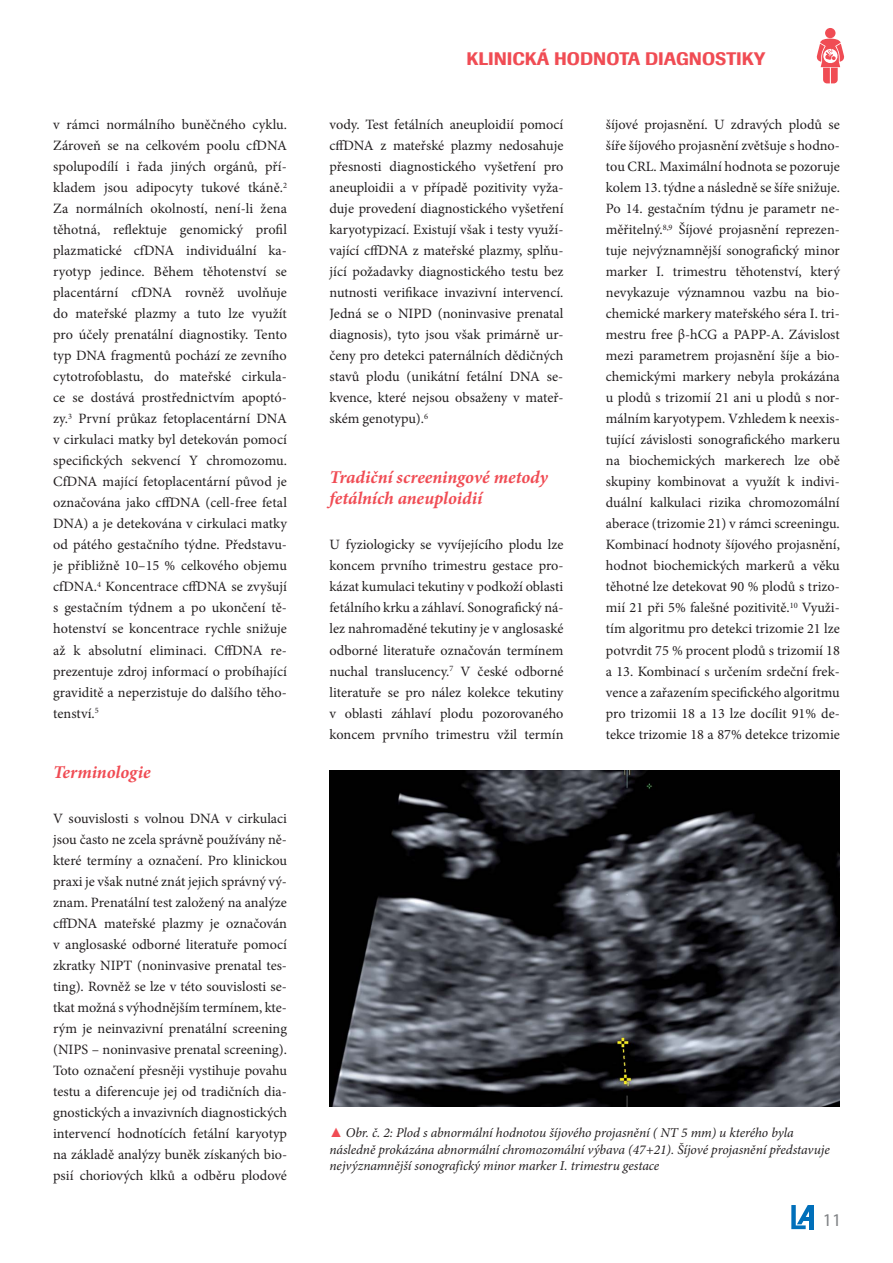
<style>
.page{position:relative;width:893px;height:1263px;background:#fff}
.page>*{position:absolute;margin:0;border:0;box-sizing:border-box;transform-origin:0 0}
.t1{font:italic 700 18px/21px "Minion Pro";letter-spacing:-.005em;color:#f04c54}
.t2{font:18px "Imago Medium CE";color:#f04c54}
.t3{font:18px "Myriad Pro";color:#808285}
.t4{font:14.25px/21px "Minion Pro";color:#231f20;text-align:justify}
.t5{font:italic 13.5px/16.5px "Minion Pro";letter-spacing:-.01em;color:#231f20}
.s1{font-family:"Franklin Gothic";font-weight:500;font-style:normal;color:#f04c54}
</style>
<div class="page">
<div style="left:809px;top:1205px;width:5px;height:24px;background:#006fba"></div>
<svg style="left:791px;top:1205px;width:18px;height:24px"></svg>
<svg style="left:817px;top:28px;width:27px;height:55px"></svg>
<img style="left:330px;top:770px;width:510px;height:336px">
<p class="t4" style="left:53px;top:116px;width:235px">v rámci normálního buněčného cyklu.<br>Zároveň se na celkovém poolu cfDNA spolupodílí i řada jiných orgánů, pří&shy;kladem jsou adipocyty tukové tkáně.<sup>2<br></sup>Za normálních okolností, není-li žena těhotná, reflektuje genomický profil plazmatické cfDNA individuální ka&shy;ryotyp jedince. Během těhotenství se placentární cfDNA rovněž uvolňuje do mateřské plazmy a tuto lze využít pro účely prenatální diagnostiky. Tento typ DNA fragmentů pochází ze zevního cytotrofoblastu, do mateřské cirkula&shy;ce se dostává prostřednictvím apoptó&shy;zy.<sup>3</sup> První průkaz fetoplacentární DNA v cirkulaci matky byl detekován pomocí specifických sekvencí Y chromozomu.<br>CfDNA mající fetoplacentární původ je označována jako cffDNA (cell-free fetal DNA) a je detekována v cirkulaci matky od pátého gestačního týdne. Představu&shy;je přibližně 10–15 % celkového objemu cfDNA.<sup>4</sup> Koncentrace cffDNA se zvyšují s gestačním týdnem a po ukončení tě&shy;hotenství se koncentrace rychle snižuje až k absolutní eliminaci. CffDNA re&shy;prezentuje zdroj informací o probíhající graviditě a neperzistuje do dalšího těho&shy;tenství.<sup>5</sup></p>
<p class="t1" style="left:53px;top:763px;width:99px">Terminologie</p>
<p class="t4" style="left:53px;top:809px;width:235px">V souvislosti s volnou DNA v cirkulaci jsou často ne zcela správně používány ně&shy;které termíny a označení. Pro klinickou praxi je však nutné znát jejich správný vý&shy;znam. Prenatální test založený na analýze cffDNA mateřské plazmy je označován v anglosaské odborné literatuře pomocí zkratky NIPT (noninvasive prenatal tes&shy;ting). Rovněž se lze v této souvislosti se&shy;tkat možná s výhodnějším termínem, kte&shy;rým je neinvazivní prenatální screening (NIPS – noninvasive prenatal screening).<br>Toto označení přesněji vystihuje povahu testu a diferencuje jej od tradičních dia&shy;gnostických a invazivních diagnostických intervencí hodnotících fetální karyotyp na základě analýzy buněk získaných bio&shy;psií choriových klků a odběru plodové</p>
<p class="t2" style="left:466px;top:52px;width:300px">KLINICKÁ HODNOTA DIAGNOSTIKY</p>
<p class="t4" style="left:330px;top:116px;width:235px">vody. Test fetálních aneuploidií pomocí cffDNA z mateřské plazmy nedosahuje přesnosti diagnostického vyšetření pro aneuploidii a v případě pozitivity vyža&shy;duje provedení diagnostického vyšetření karyotypizací. Existují však i testy využí&shy;vající cffDNA z mateřské plazmy, splňu&shy;jící požadavky diagnostického testu bez nutnosti verifikace invazivní intervencí.<br>Jedná se o NIPD (noninvasive prenatal diagnosis), tyto jsou však primárně ur&shy;čeny pro detekci paternálních dědičných stavů plodu (unikátní fetální DNA se&shy;kvence, které nejsou obsaženy v mateř&shy;ském genotypu).<sup>6</sup></p>
<p class="t1" style="left:330px;top:469px;width:220px">Tradiční screeningové metody fetálních aneuploidií</p>
<p class="t4" style="left:330px;top:536px;width:236px">U fyziologicky se vyvíjejícího plodu lze koncem prvního trimestru gestace pro&shy;kázat kumulaci tekutiny v podkoží oblasti fetálního krku a záhlaví. Sonografický ná&shy;lez nahromaděné tekutiny je v anglosaské odborné literatuře označován termínem nuchal translucency.<sup>7</sup> V české odborné literatuře se pro nález kolekce tekutiny v oblasti záhlaví plodu pozorovaného koncem prvního trimestru vžil termín</p>
<p class="t4" style="left:606px;top:116px;width:236px">šíjové projasnění. U zdravých plodů se šíře šíjového projasnění zvětšuje s hodno&shy;tou CRL. Maximální hodnota se pozoruje kolem 13. týdne a následně se šíře snižuje.<br>Po 14. gestačním týdnu je parametr ne&shy;měřitelný.<sup>8,9</sup> Šíjové projasnění reprezen&shy;tuje nejvýznamnější sonografický minor marker I. trimestru těhotenství, který nevykazuje významnou vazbu na bio&shy;chemické markery mateřského séra I. tri&shy;mestru free β-hCG a PAPP-A. Závislost mezi parametrem projasnění šíje a bio&shy;chemickými markery nebyla prokázána u plodů s trizomií 21 ani u plodů s nor&shy;málním karyotypem. Vzhledem k neexis&shy;tující závislosti sonografického markeru na biochemických markerech lze obě skupiny kombinovat a využít k indivi&shy;duální kalkulaci rizika chromozomální aberace (trizomie 21) v rámci screeningu.<br>Kombinací hodnoty šíjového projasnění, hodnot biochemických markerů a věku těhotné lze detekovat 90 % plodů s trizo&shy;mií 21 při 5% falešné pozitivitě.<sup>10</sup> Využi&shy;tím algoritmu pro detekci trizomie 21 lze potvrdit 75 % procent plodů s trizomií 18 a 13. Kombinací s určením srdeční frek&shy;vence a zařazením specifického algoritmu pro trizomii 18 a 13 lze docílit 91% de&shy;tekce trizomie 18 a 87% detekce trizomie</p>
<p class="t5" style="left:330px;top:1126px;width:502px"><span class="s1">▲</span> Obr. č. 2: Plod s abnormální hodnotou šíjového projasnění ( NT 5 mm) u kterého byla následně prokázána abnormální chromozomální výbava (47+21). Šíjové projasnění představuje nejvýznamnější sonografický minor marker I. trimestru gestace</p>
<p class="t3" style="left:823px;top:1209px;width:20px">11</p>
</div>
